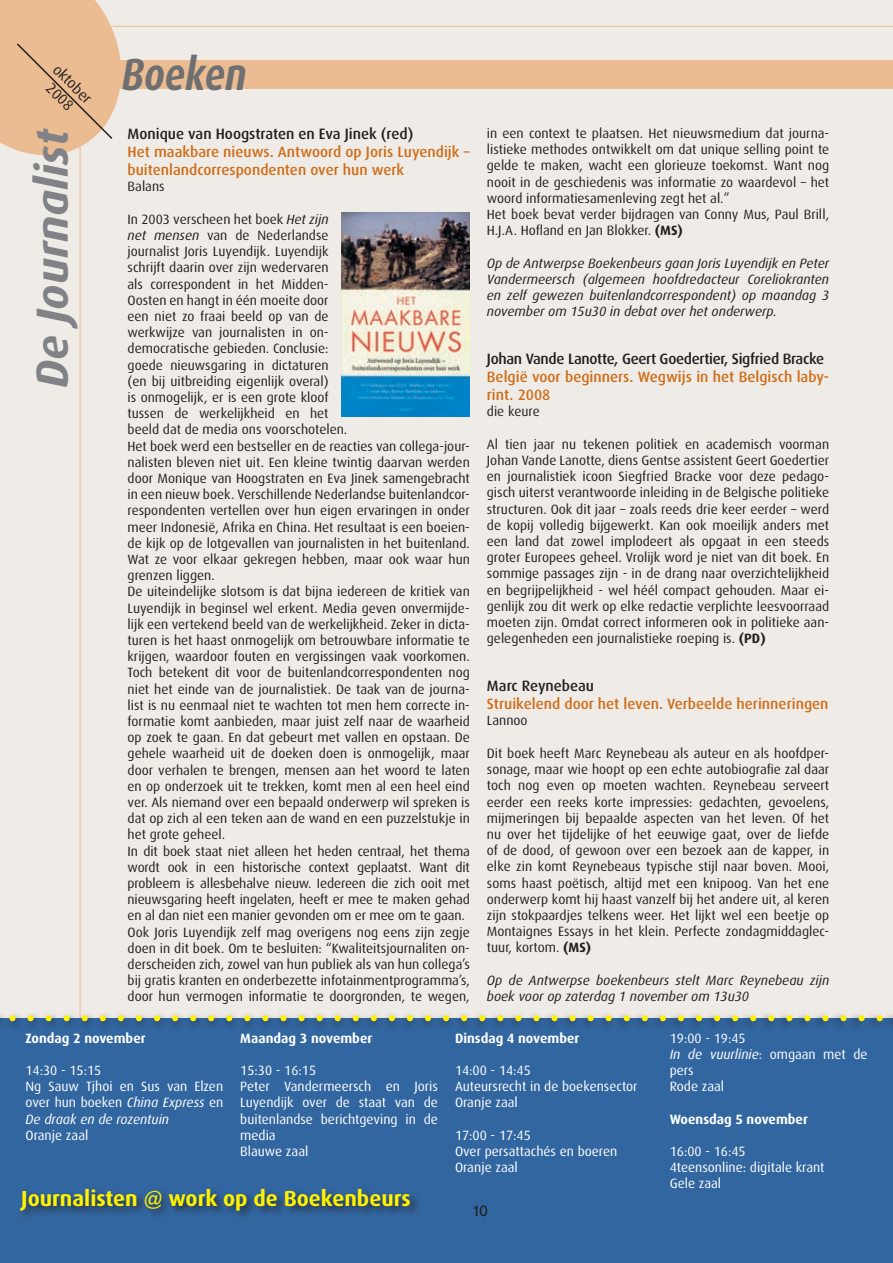
<style>
.page{position:relative;width:893px;height:1263px;background:#efece8}
.page>*{position:absolute;margin:0;border:0;box-sizing:border-box;transform-origin:0 0}
.t1{font:italic 700 45px "Dax";color:#808285}
.t2{font:italic 700 45px "Dax";color:#6d6f71;scale:.82 1}
.t3{font:700 21.75px "Dax";color:#fff200}
.t4{font:500 15px/18px "Dax";color:#cf6e19}
.t5{font:500 15px "Dax";color:#231f20}
.t6{font:500 15px "Dax";letter-spacing:-.02em;color:#231f20}
.t7{font:15px/18px "Dax";color:#231f20;text-align:center}
.t8{font:15px "Helvetica LT Std";color:#231f20}
.t9{font:13.5px/16.2px "Dax";color:#231f20}
.t10{font:13.5px/16.2px "Dax";color:#fff}
.t11{font:italic 13.5px/16.2px "Dax";color:#231f20;text-align:justify}
.t12{font:700 13.5px "Dax";color:#fff}
.s1{font-style:italic}
.s2{font-weight:700}
</style>
<div class="page">
<div style="left:110px;top:61px;width:783px;height:28px;background:#ebbb92"></div>
<svg style="left:0;top:0;width:133px;height:169px"></svg>
<hr style="left:98px;top:26px;width:795px;height:1px;background:#ebbb92">
<hr style="left:80px;top:144px;width:1px;height:1119px;background:#ebbb92">
<img style="left:341px;top:213px;width:129px;height:203px">
<div style="left:0;top:1018px;width:893px;height:245px;background:#3266a0"></div>
<div style="left:17px;top:1186px;width:403px;height:35px;background:#231f20;opacity:.75"></div>
<div style="left:0;top:1010px;width:893px;height:21px;background:#231f20;opacity:.75"></div>
<svg style="left:12px;top:1015px;width:881px;height:6px"></svg>
<p class="t7" style="left:62px;top:61px;width:50px;rotate:45deg">oktober<br>2008</p>
<h1 class="t1" style="left:27px;top:388px;width:261px;rotate:-90deg">De Journalist</h1>
<h1 class="t2" style="left:122px;top:49px;width:154px">Boeken</h1>
<p class="t5" style="left:128px;top:126px;width:287px">Monique van Hoogstraten en Eva Jinek (red)</p>
<p class="t4" style="left:128px;top:143px;width:344px">Het maakbare nieuws. Antwoord op Joris Luyendijk – buitenlandcorrespondenten over hun werk</p>
<p class="t9" style="left:128px;top:179px;width:39px">Balans</p>
<p class="t9" style="left:128px;top:211px;width:344px">In 2003 verscheen het boek <span class="s1">Het zijn<br>net mensen</span> van de Nederlandse<br>journalist Joris Luyendijk. Luyendijk<br>schrijft daarin over zijn wedervaren<br>als correspondent in het Midden-<br>Oosten en hangt in één moeite door<br>een niet zo fraai beeld op van de<br>werkwijze van journalisten in on-<br>democratische gebieden. Conclusie:<br>goede nieuwsgaring in dictaturen<br>(en bij uitbreiding eigenlijk overal)<br>is onmogelijk, er is een grote kloof<br>tussen de werkelijkheid en het<br>beeld dat de media ons voorschotelen.<br>Het boek werd een bestseller en de reacties van collega-jour&shy;nalisten bleven niet uit. Een kleine twintig daarvan werden door Monique van Hoogstraten en Eva Jinek samengebracht in een nieuw boek. Verschillende Nederlandse buitenlandcor&shy;respondenten vertellen over hun eigen ervaringen in onder meer Indonesië, Afrika en China. Het resultaat is een boeien&shy;de kijk op de lotgevallen van journalisten in het buitenland.<br>Wat ze voor elkaar gekregen hebben, maar ook waar hun grenzen liggen.<br>De uiteindelijke slotsom is dat bijna iedereen de kritiek van Luyendijk in beginsel wel erkent. Media geven onvermijde&shy;lijk een vertekend beeld van de werkelijkheid. Zeker in dicta&shy;turen is het haast onmogelijk om betrouwbare informatie te krijgen, waardoor fouten en vergissingen vaak voorkomen.<br>Toch betekent dit voor de buitenlandcorrespondenten nog niet het einde van de journalistiek. De taak van de journa&shy;list is nu eenmaal niet te wachten tot men hem correcte in&shy;formatie komt aanbieden, maar juist zelf naar de waarheid op zoek te gaan. En dat gebeurt met vallen en opstaan. De gehele waarheid uit de doeken doen is onmogelijk, maar door verhalen te brengen, mensen aan het woord te laten en op onderzoek uit te trekken, komt men al een heel eind ver. Als niemand over een bepaald onderwerp wil spreken is dat op zich al een teken aan de wand en een puzzelstukje in het grote geheel.<br>In dit boek staat niet alleen het heden centraal, het thema wordt ook in een historische context geplaatst. Want dit probleem is allesbehalve nieuw. Iedereen die zich ooit met nieuwsgaring heeft ingelaten, heeft er mee te maken gehad en al dan niet een manier gevonden om er mee om te gaan.<br>Ook Joris Luyendijk zelf mag overigens nog eens zijn zegje doen in dit boek. Om te besluiten: “Kwaliteitsjournaliten on&shy;derscheiden zich, zowel van hun publiek als van hun collega’s bij gratis kranten en onderbezette infotainmentprogramma’s, door hun vermogen informatie te doorgronden, te wegen,</p>
<p class="t9" style="left:487px;top:125px;width:344px">in een context te plaatsen. Het nieuwsmedium dat journa&shy;listieke methodes ontwikkelt om dat unique selling point te gelde te maken, wacht een glorieuze toekomst. Want nog nooit in de geschiedenis was informatie zo waardevol – het woord informatiesamenleving zegt het al.”<br>Het boek bevat verder bijdragen van Conny Mus, Paul Brill, H.J.A. Hofland en Jan Blokker. <span class="s2">(MS)</span></p>
<p class="t11" style="left:487px;top:255px;width:344px">Op de Antwerpse Boekenbeurs gaan Joris Luyendijk en Peter Vandermeersch (algemeen hoofdredacteur Coreliokranten en zelf gewezen buitenlandcorrespondent) op maandag 3 november om 15u30 in debat over het onderwerp.</p>
<p class="t6" style="left:487px;top:351px;width:339px">Johan Vande Lanotte, Geert Goedertier, Sigfried Bracke</p>
<p class="t4" style="left:487px;top:368px;width:344px">België voor beginners. Wegwijs in het Belgisch laby&shy;rint. 2008</p>
<p class="t9" style="left:487px;top:404px;width:54px">die keure</p>
<p class="t9" style="left:487px;top:436px;width:344px;text-align:justify">Al tien jaar nu tekenen politiek en academisch voorman Johan Vande Lanotte, diens Gentse assistent Geert Goedertier en journalistiek icoon Siegfried Bracke voor deze pedago&shy;gisch uiterst verantwoorde inleiding in de Belgische politieke structuren. Ook dit jaar – zoals reeds drie keer eerder – werd de kopij volledig bijgewerkt. Kan ook moeilijk anders met een land dat zowel implodeert als opgaat in een steeds groter Europees geheel. Vrolijk word je niet van dit boek. En sommige passages zijn - in de drang naar overzichtelijkheid en begrijpelijkheid - wel héél compact gehouden. Maar ei&shy;genlijk zou dit werk op elke redactie verplichte leesvoorraad moeten zijn. Omdat correct informeren ook in politieke aan&shy;gelegenheden een journalistieke roeping is. <span class="s2">(PD)</span></p>
<p class="t5" style="left:487px;top:678px;width:109px">Marc Reynebeau</p>
<p class="t4" style="left:487px;top:695px;width:343px">Struikelend door het leven. Verbeelde herinneringen</p>
<p class="t9" style="left:487px;top:713px;width:42px">Lannoo</p>
<p class="t9" style="left:487px;top:745px;width:344px;text-align:justify">Dit boek heeft Marc Reynebeau als auteur en als hoofdper&shy;sonage, maar wie hoopt op een echte autobiografie zal daar toch nog even op moeten wachten. Reynebeau serveert eerder een reeks korte impressies: gedachten, gevoelens, mijmeringen bij bepaalde aspecten van het leven. Of het nu over het tijdelijke of het eeuwige gaat, over de liefde of de dood, of gewoon over een bezoek aan de kapper, in elke zin komt Reynebeaus typische stijl naar boven. Mooi, soms haast poëtisch, altijd met een knipoog. Van het ene onderwerp komt hij haast vanzelf bij het andere uit, al keren zijn stokpaardjes telkens weer. Het lijkt wel een beetje op Montaignes Essays in het klein. Perfecte zondagmiddaglec&shy;tuur, kortom. <span class="s2">(MS)</span></p>
<p class="t11" style="left:487px;top:972px;width:344px">Op de Antwerpse boekenbeurs stelt Marc Reynebeau zijn boek voor op zaterdag 1 november om 13u30</p>
<p class="t12" style="left:26px;top:1030px;width:122px">Zondag 2 november</p>
<p class="t10" style="left:26px;top:1062px;width:199px">14:30 - 15:15<br>Ng Sauw Tjhoi en Sus van Elzen over hun boeken <span class="s1">China Express</span> en<br><span class="s1">De draak en de rozentuin</span></p>
<p class="t10" style="left:26px;top:1127px;width:64px">Oranje zaal</p>
<p class="t12" style="left:240px;top:1030px;width:134px">Maandag 3 november</p>
<p class="t10" style="left:240px;top:1062px;width:199px">15:30 - 16:15<br>Peter Vandermeersch en Joris<br>Luyendijk over de staat van de buitenlandse berichtgeving in de media<br>Blauwe zaal</p>
<h2 class="t3" style="left:21px;top:1186px;width:391px">Journalisten @ work op de Boekenbeurs</h2>
<p class="t12" style="left:455px;top:1030px;width:126px">Dinsdag 4 november</p>
<p class="t10" style="left:455px;top:1062px;width:184px">14:00 - 14:45<br>Auteursrecht in de boekensector<br>Oranje zaal</p>
<p class="t10" style="left:455px;top:1127px;width:164px">17:00 - 17:45<br>Over persattachés en boeren<br>Oranje zaal</p>
<p class="t8" style="left:472px;top:1202px;width:17px">10</p>
<p class="t10" style="left:670px;top:1030px;width:199px">19:00 - 19:45<br><span class="s1">In de vuurlinie</span>: omgaan met de pers<br>Rode zaal</p>
<p class="t12" style="left:670px;top:1111px;width:140px">Woensdag 5 november</p>
<p class="t10" style="left:670px;top:1143px;width:156px">16:00 - 16:45<br>4teensonline: digitale krant<br>Gele zaal</p>
</div>
